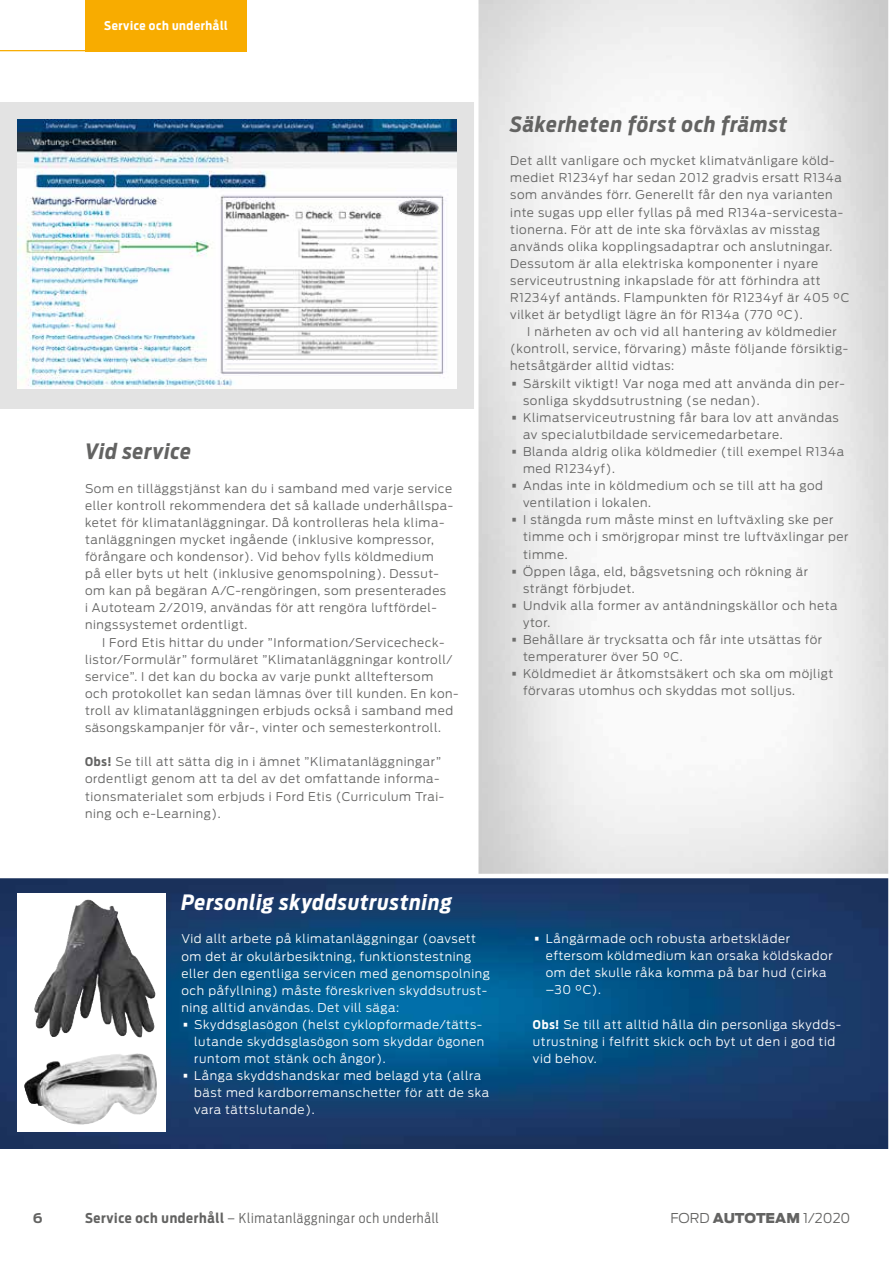
<style>
.page{position:relative;width:893px;height:1263px;background:#fff}
.page>*{position:absolute;margin:0;border:0;box-sizing:border-box;transform-origin:0 0}
.t1{font:italic 700 21px "Ford Antenna Cond";letter-spacing:.045em;color:#636362}
.t2{font:italic 700 21px "Ford Antenna Cond";letter-spacing:.045em;color:#fff}
.t3{font:300 13.5px "Ford Antenna Cond";letter-spacing:.05em;color:#636362}
.t4{font:300 13.5px "Ford Antenna";color:#636362}
.t5{font:700 13.5px "Ford Antenna";color:#636362}
.t6{font:300 12px/17.1px "Ford Antenna";letter-spacing:.05em;color:#636362}
.t7{font:300 12px/17.1px "Ford Antenna";letter-spacing:.05em;color:#fff}
.t8{font:700 12px "Ford Antenna Cond";letter-spacing:.05em;color:#fff}
.s1{font-family:"Ford Antenna Cond";font-weight:700}
.s2{font-size:24px;color:#6f6f6e}
.s3{font-size:24px}
.s4{font-weight:700}
.s5{font-weight:900}
</style>
<div class="page">
<img style="left:0;top:878px;width:888px;height:270px">
<div style="left:85px;top:0;width:162px;height:51px;background:#f8ac00"></div>
<hr style="left:0;top:50px;width:247px;height:1px;background:#f8ac00">
<div style="left:0;top:102px;width:476px;height:306px;background:#e3e3e3"></div>
<img style="left:17px;top:119px;width:440px;height:269px">
<svg style="left:17px;top:893px;width:149px;height:238px"></svg>
<img style="left:34px;top:900px;width:53px;height:129px">
<hr style="left:474px;top:0;width:4px;height:877px;background:#fff">
<p class="t8" style="left:104px;top:15px;width:125px">Service och underhåll</p>
<h1 class="t1" style="left:85px;top:433px;width:107px">Vid service</h1>
<p class="t6" style="left:85px;top:478px;width:370px">Som en tilläggstjänst kan du i samband med varje service eller kontroll rekommendera det så kallade underhållspa&shy;ketet för klimatanläggningar. Då kontrolleras hela klima&shy;tanläggningen mycket ingående (inklusive kompressor, förångare och kondensor). Vid behov fylls köldmedium<br>på eller byts ut helt (inklusive genomspolning). Dessut&shy;om kan på begäran A/C-rengöringen, som presenterades<br>i Autoteam 2/2019, användas för att rengöra luftfördel&shy;ningssystemet ordentligt.</p>
<p class="t6" style="left:85px;top:632px;width:375px;text-indent:17px">I Ford Etis hittar du under ”Information/Servicecheck&shy;listor/Formulär” formuläret ”Klimatanläggningar kontroll/ service”. I det kan du bocka av varje punkt allteftersom och protokollet kan sedan lämnas över till kunden. En kon&shy;troll av klimatanläggningen erbjuds också i samband med säsongskampanjer för vår-, vinter och semesterkontroll.</p>
<p class="t6" style="left:85px;top:752px;width:361px"><span class="s1">Obs!</span> Se till att sätta dig in i ämnet ”Klimatanläggningar” ordentligt genom att ta del av det omfattande informa&shy;tionsmaterialet som erbjuds i Ford Etis (Curriculum Trai&shy;ning och e-Learning).</p>
<h1 class="t1" style="left:510px;top:105px;width:279px">Säkerheten först och främst</h1>
<p class="t6" style="left:510px;top:151px;width:341px">Det allt vanligare och mycket klimatvänligare köld&shy;mediet R1234yf har sedan 2012 gradvis ersatt R134a som användes förr. Generellt får den nya varianten inte sugas upp eller fyllas på med R134a-servicesta&shy;tionerna. För att de inte ska förväxlas av misstag används olika kopplingsadaptrar och anslutningar.<br>Dessutom är alla elektriska komponenter i nyare serviceutrustning inkapslade för att förhindra att R1234yf antänds. Flampunkten för R1234yf är 405 °C vilket är betydligt lägre än för R134a (770 °C).</p>
<p class="t6" style="left:510px;top:322px;width:339px;text-indent:17px">I närheten av och vid all hantering av köldmedier (kontroll, service, förvaring) måste följande försiktig&shy;hetsåtgärder alltid vidtas:</p>
<p class="t6" style="left:523px;top:373px;width:323px;text-indent:-13px"><span class="s2">•</span> Särskilt viktigt! Var noga med att använda din per&shy;sonliga skyddsutrustning (se nedan).</p>
<p class="t6" style="left:523px;top:407px;width:317px;text-indent:-13px"><span class="s2">•</span> Klimatserviceutrustning får bara lov att användas av specialutbildade servicemedarbetare.</p>
<p class="t6" style="left:523px;top:442px;width:322px;text-indent:-13px"><span class="s2">•</span> Blanda aldrig olika köldmedier (till exempel R134a med R1234yf).</p>
<p class="t6" style="left:523px;top:476px;width:301px;text-indent:-13px"><span class="s2">•</span> Andas inte in köldmedium och se till att ha god ventilation i lokalen.</p>
<p class="t6" style="left:523px;top:510px;width:327px;text-indent:-13px"><span class="s2">•</span> I stängda rum måste minst en luftväxling ske per timme och i smörjgropar minst tre luftväxlingar per timme.</p>
<p class="t6" style="left:523px;top:561px;width:286px;text-indent:-13px"><span class="s2">•</span> Öppen låga, eld, bågsvetsning och rökning är strängt förbjudet.</p>
<p class="t6" style="left:523px;top:595px;width:316px;text-indent:-13px"><span class="s2">•</span> Undvik alla former av antändningskällor och heta ytor.</p>
<p class="t6" style="left:523px;top:630px;width:301px;text-indent:-13px"><span class="s2">•</span> Behållare är trycksatta och får inte utsättas för temperaturer över 50 °C.</p>
<p class="t6" style="left:523px;top:664px;width:312px;text-indent:-13px"><span class="s2">•</span> Köldmediet är åtkomstsäkert och ska om möjligt förvaras utomhus och skyddas mot solljus.</p>
<h1 class="t2" style="left:181px;top:883px;width:272px">Personlig skyddsutrustning</h1>
<p class="t7" style="left:181px;top:929px;width:310px">Vid allt arbete på klimatanläggningar (oavsett om det är okulärbesiktning, funktionstestning eller den egentliga servicen med genomspolning och påfyllning) måste föreskriven skyddsutrust&shy;ning alltid användas. Det vill säga:</p>
<p class="t7" style="left:194px;top:1014px;width:291px;text-indent:-13px"><span class="s3">•</span> Skyddsglasögon (helst cyklopformade/tätts&shy;lutande skyddsglasögon som skyddar ögonen runtom mot stänk och ångor).</p>
<p class="t7" style="left:194px;top:1066px;width:296px;text-indent:-13px"><span class="s3">•</span> Långa skyddshandskar med belagd yta (allra bäst med kardborremanschetter för att de ska vara tättslutande).</p>
<p class="t7" style="left:546px;top:929px;width:288px;text-indent:-13px"><span class="s3">•</span> Långärmade och robusta arbetskläder eftersom köldmedium kan orsaka köldskador om det skulle råka komma på bar hud (cirka –30 °C).</p>
<p class="t7" style="left:533px;top:1014px;width:310px"><span class="s1">Obs!</span> Se till att alltid hålla din personliga skydds&shy;utrustning i felfritt skick och byt ut den i god tid vid behov.</p>
<p class="t3" style="left:85px;top:1206px;width:355px"><span class="s4">Service och underhåll</span> – Klimatanläggningar och underhåll</p>
<p class="t5" style="left:33px;top:1206px;width:11px">6</p>
<p class="t4" style="left:671px;top:1206px;width:181px">FORD <span class="s5">AUTOTEAM</span> 1/2020</p>
</div>
